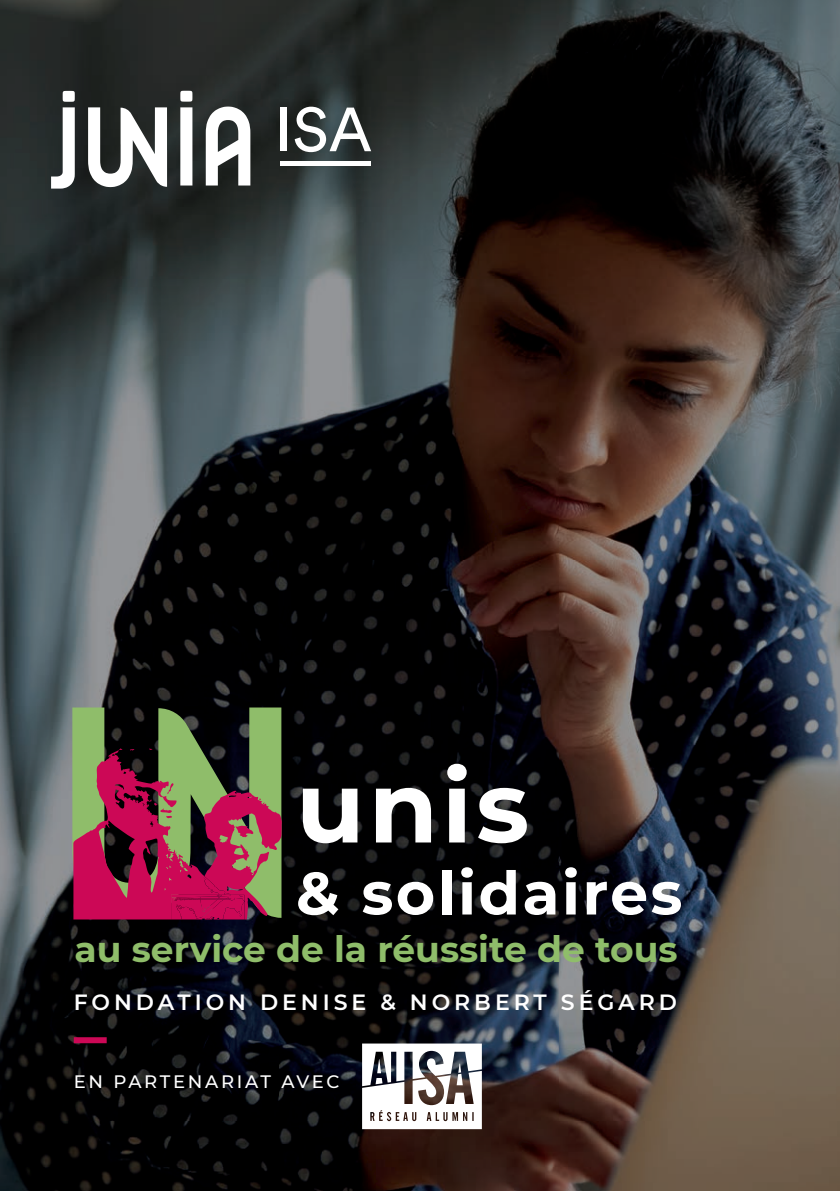
<style>
.page{position:relative;width:840px;height:1191px;background:#fff}
.page>*{position:absolute;margin:0;border:0;box-sizing:border-box;transform-origin:0 0}
.t1{font:700 100px "Montserrat";color:#fff}
.t2{font:700 60px "Montserrat";letter-spacing:.04em;color:#fff}
.t3{font:700 36px "Montserrat";color:#8fbd6a}
.t4{font:600 22px "Montserrat";letter-spacing:.18em;color:#fff}
.t5{font:500 18px "Montserrat";letter-spacing:.15em;color:#fff}
</style>
<div class="page">
<img style="left:0;top:0;width:839px;height:1191px">
<svg style="left:72px;top:707px;width:209px;height:211px;background:#435734"></svg>
<svg style="left:73px;top:748px;width:209px;height:171px;background:#92444f"></svg>
<svg style="left:180px;top:91px;width:12px;height:94px"></svg>
<svg style="left:206px;top:107px;width:44px;height:78px"></svg>
<svg style="left:51px;top:91px;width:24px;height:98px"></svg>
<svg style="left:88px;top:107px;width:79px;height:80px"></svg>
<div style="left:280px;top:108px;width:7px;height:43px;background:#fff"></div>
<svg style="left:294px;top:107px;width:77px;height:45px"></svg>
<div style="left:280px;top:161px;width:91px;height:5px;background:#fff"></div>
<div style="left:74px;top:1037px;width:33px;height:6px;background:#cc0856"></div>
<svg style="left:362px;top:1043px;width:119px;height:86px"></svg>
<h1 class="t1" style="left:296px;top:735px;width:235px">unis</h1>
<h2 class="t2" style="left:296px;top:850px;width:387px">&amp; solidaires</h2>
<h3 class="t3" style="left:75px;top:923px;width:604px">au service de la réussite de tous</h3>
<p class="t4" style="left:74px;top:986px;width:604px">FONDATION DENISE &amp; NORBERT SÉGARD</p>
<p class="t5" style="left:74px;top:1069px;width:267px">EN PARTENARIAT AVEC</p>
</div>
